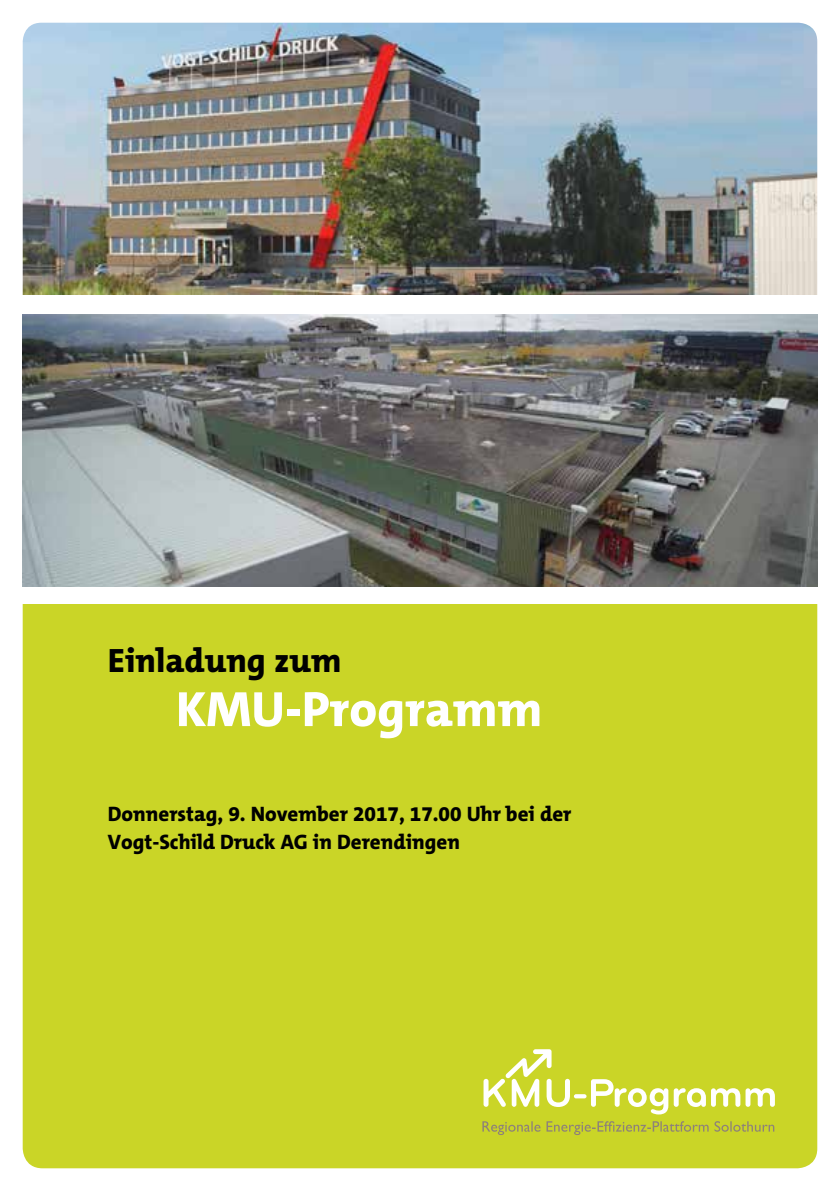
<style>
.page{position:relative;width:840px;height:1191px;background:#fff}
.page>*{position:absolute;margin:0;border:0;box-sizing:border-box;transform-origin:0 0}
.t1{font:800 50px "The Mix C5";color:#fff}
.t2{font:800 34px "The Mix C5";color:#000}
.t3{font:800 21px/28px "The Mix C5";color:#000}
</style>
<div class="page">
<div style="left:23px;top:604px;width:793px;height:564px;background:#cad527"></div>
<img style="left:22px;top:22px;width:796px;height:565px">
<svg style="left:482px;top:1121px;width:291px;height:14px;background:#bcc239"></svg>
<svg style="left:483px;top:1049px;width:86px;height:58px"></svg>
<svg style="left:573px;top:1094px;width:13px;height:4px"></svg>
<svg style="left:590px;top:1079px;width:184px;height:35px"></svg>
<img style="left:23px;top:313px;width:793px;height:274px">
<div style="left:0;top:295px;width:839px;height:18px;background:#fff"></div>
<h2 class="t2" style="left:108px;top:639px;width:235px">Einladung zum</h2>
<h1 class="t1" style="left:176px;top:677px;width:367px">KMU-Programm</h1>
<p class="t3" style="left:108px;top:800px;width:465px">Donnerstag, 9. November 2017, 17.00 Uhr bei der<br>Vogt-Schild Druck AG in Derendingen</p>
</div>
